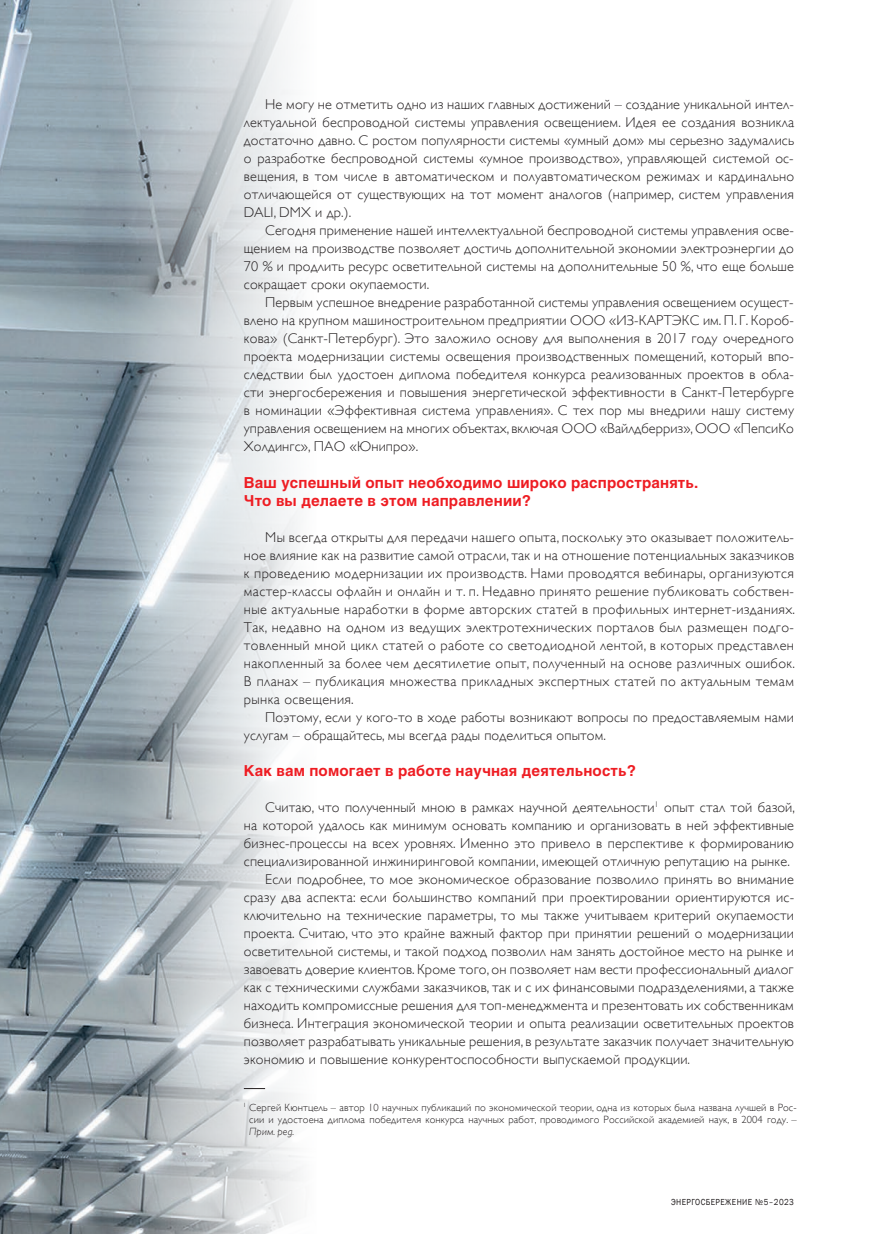
<style>
.page{position:relative;width:872px;height:1234px;background:#fff}
.page>*{position:absolute;margin:0;border:0;box-sizing:border-box;transform-origin:0 0}
.t1{font:700 15px/18px "Helios";letter-spacing:.01em;color:#ee1d23}
.t2{font:300 14.25px/18px "Gill Sans";letter-spacing:.01em;color:#231f20;text-align:justify}
.t3{font:300 10.5px/12px "Gill Sans";letter-spacing:.01em;color:#231f20;text-align:center}
.t4{font:italic 300 10.5px "Gill Sans";letter-spacing:.01em;color:#231f20}
.t5{font:9px "Franklin Gothic";letter-spacing:.05em;color:#231f20;scale:.89 1}
</style>
<div class="page">
<img style="left:0;top:0;width:301px;height:1233px">
<svg style="left:244px;top:1088px;width:21px;height:1px"></svg>
<p class="t2" style="left:244px;top:95px;width:551px;text-indent:21px">Не могу не отметить одно из наших главных достижений – создание уникальной интел&shy;лектуальной беспроводной системы управления освещением. Идея ее создания возникла достаточно давно. С ростом популярности системы «умный дом» мы серьезно задумались о разработке беспроводной системы «умное производство», управляющей системой ос&shy;вещения, в том числе в автоматическом и полуавтоматическом режимах и кардинально отличающейся от существующих на тот момент аналогов (например, систем управления DALI, DMX и др.).</p>
<p class="t2" style="left:244px;top:221px;width:551px;text-indent:21px">Сегодня применение нашей интеллектуальной беспроводной системы управления осве&shy;щением на производстве позволяет достичь дополнительной экономии электроэнергии до 70 % и продлить ресурс осветительной системы на дополнительные 50 %, что еще больше сокращает сроки окупаемости.</p>
<p class="t2" style="left:244px;top:293px;width:551px;text-indent:21px">Первым успешное внедрение разработанной системы управления освещением осущест&shy;влено на крупном машиностроительном предприятии ООО «ИЗ-КАРТЭКС им. П. Г. Короб&shy;кова» (Санкт-Петербург). Это заложило основу для выполнения в 2017 году очередного проекта модернизации системы освещения производственных помещений, который впо&shy;следствии был удостоен диплома победителя конкурса реализованных проектов в обла&shy;сти энергосбережения и повышения энергетической эффективности в Санкт-Петербурге в номинации «Эффективная система управления». С тех пор мы внедрили нашу систему управления освещением на многих объектах, включая ООО «Вайлдберриз», ООО «ПепсиКо Холдингс», ПАО «Юнипро».</p>
<p class="t1" style="left:244px;top:473px;width:456px">Ваш успешный опыт необходимо широко распространять.<br>Что вы делаете в этом направлении?</p>
<p class="t2" style="left:244px;top:527px;width:552px;text-indent:21px">Мы всегда открыты для передачи нашего опыта, поскольку это оказывает положитель&shy;ное влияние как на развитие самой отрасли, так и на отношение потенциальных заказчиков к проведению модернизации их производств. Нами проводятся вебинары, организуются мастер-классы офлайн и онлайн и т. п. Недавно принято решение публиковать собствен&shy;ные актуальные наработки в форме авторских статей в профильных интернет-изданиях.<br>Так, недавно на одном из ведущих электротехнических порталов был размещен подго&shy;товленный мной цикл статей о работе со светодиодной лентой, в которых представлен накопленный за более чем десятилетие опыт, полученный на основе различных ошибок.<br>В планах – публикация множества прикладных экспертных статей по актуальным темам рынка освещения.</p>
<p class="t2" style="left:244px;top:707px;width:551px;text-indent:21px">Поэтому, если у кого-то в ходе работы возникают вопросы по предоставляемым нами услугам – обращайтесь, мы всегда рады поделиться опытом.</p>
<p class="t1" style="left:244px;top:761px;width:393px">Как вам помогает в работе научная деятельность?</p>
<p class="t2" style="left:265px;top:797px;width:531px">Считаю, что полученный мною в рамках научной деятельности<sup>1</sup> опыт стал той базой,</p>
<p class="t2" style="left:244px;top:815px;width:551px">на которой удалось как минимум основать компанию и организовать в ней эффективные</p>
<p class="t2" style="left:244px;top:833px;width:551px">бизнес-процессы на всех уровнях. Именно это привело в перспективе к формированию</p>
<p class="t2" style="left:244px;top:851px;width:547px">специализированной инжиниринговой компании, имеющей отличную репутацию на рынке.</p>
<p class="t2" style="left:265px;top:869px;width:530px">Если подробнее, то мое экономическое образование позволило принять во внимание</p>
<p class="t2" style="left:244px;top:887px;width:551px">сразу два аспекта: если большинство компаний при проектировании ориентируются ис-</p>
<p class="t2" style="left:244px;top:905px;width:551px">ключительно на технические параметры, то мы также учитываем критерий окупаемости</p>
<p class="t2" style="left:244px;top:923px;width:551px">проекта. Считаю, что это крайне важный фактор при принятии решений о модернизации</p>
<p class="t2" style="left:244px;top:941px;width:551px">осветительной системы, и такой подход позволил нам занять достойное место на рынке и</p>
<p class="t2" style="left:244px;top:959px;width:551px">завоевать доверие клиентов. Кроме того, он позволяет нам вести профессиональный диалог</p>
<p class="t2" style="left:244px;top:977px;width:551px">как с техническими службами заказчиков, так и с их финансовыми подразделениями, а также</p>
<p class="t2" style="left:244px;top:995px;width:551px">находить компромиссные решения для топ-менеджмента и презентовать их собственникам</p>
<p class="t2" style="left:244px;top:1013px;width:551px">бизнеса. Интеграция экономической теории и опыта реализации осветительных проектов</p>
<p class="t2" style="left:244px;top:1031px;width:551px">позволяет разрабатывать уникальные решения, в результате заказчик получает значительную</p>
<p class="t2" style="left:244px;top:1049px;width:448px">экономию и повышение конкурентоспособности выпускаемой продукции.</p>
<p class="t3" style="left:243px;top:1100px;width:555px"><sup>1</sup> Сергей Кюнтцель – автор 10 научных публикаций по экономической теории, одна из которых была названа лучшей в Рос&shy;сии и удостоена диплома победителя конкурса научных работ, проводимого Российской академией наук, в 2004 году. –</p>
<p class="t4" style="left:249px;top:1124px;width:47px">Прим. ред.</p>
<p class="t5" style="left:671px;top:1196px;width:139px">ЭНЕРГОСБЕРЕЖЕНИЕ №5–2023</p>
</div>
